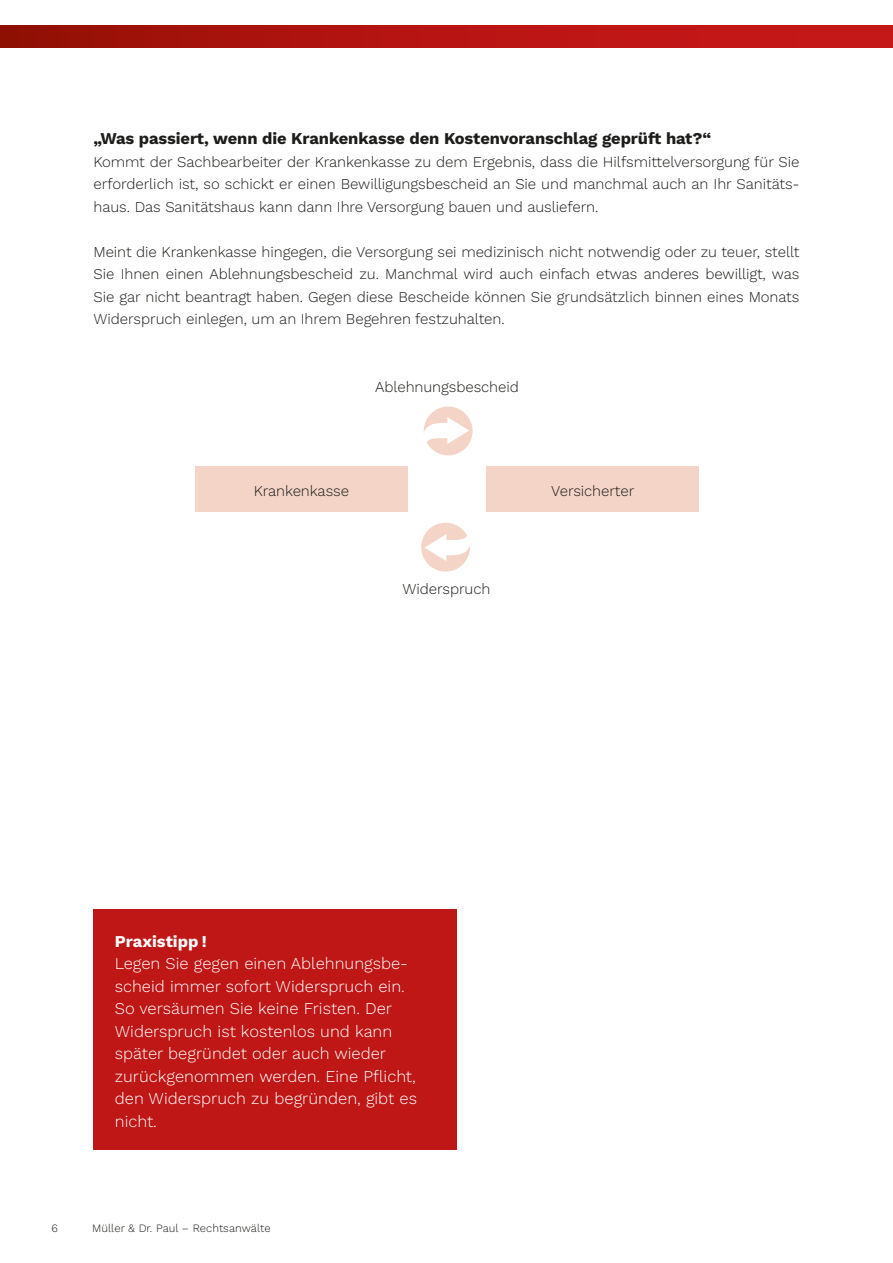
<style>
.page{position:relative;width:893px;height:1263px;background:#fff}
.page>*{position:absolute;margin:0;border:0;box-sizing:border-box;transform-origin:0 0}
.t1{font:300 16.5px/22.5px "Work Sans";color:#fff}
.t2{font:700 16.5px "Work Sans";letter-spacing:-.005em;color:#1d1d1b}
.t3{font:700 16.5px "Work Sans";color:#fff}
.t4{font:300 15px/22.5px "Work Sans";letter-spacing:-.005em;color:#1d1d1b;text-align:justify}
.t5{font:300 11.25px "Work Sans";letter-spacing:.005em;color:#1d1d1b}
</style>
<div class="page">
<div style="left:0;top:26px;width:893px;height:22px;background:linear-gradient(to right,#981007,#cd181b)"></div>
<div style="left:94px;top:909px;width:363px;height:240px;background:#be1716"></div>
<div style="left:195px;top:466px;width:213px;height:46px;background:#f3d4c7"></div>
<div style="left:486px;top:466px;width:213px;height:46px;background:#f3d4c7"></div>
<div style="left:424px;top:407px;width:49px;height:48px;background:#f3d4c7;border-radius:50%"></div>
<svg style="left:423px;top:417px;width:46px;height:35px"></svg>
<div style="left:421px;top:523px;width:49px;height:49px;background:#f3d4c7;border-radius:50%"></div>
<svg style="left:424px;top:526px;width:46px;height:35px"></svg>
<p class="t2" style="left:94px;top:126px;width:619px">„Was passiert, wenn die Krankenkasse den Kostenvoranschlag geprüft hat?“</p>
<p class="t4" style="left:94px;top:150px;width:707px">Kommt der Sachbearbeiter der Krankenkasse zu dem Ergebnis, dass die Hilfsmittelversorgung für Sie erforderlich ist, so schickt er einen Bewilligungsbescheid an Sie und manchmal auch an Ihr Sanitäts&shy;haus. Das Sanitätshaus kann dann Ihre Versorgung bauen und ausliefern.</p>
<p class="t4" style="left:94px;top:240px;width:707px">Meint die Krankenkasse hingegen, die Versorgung sei medizinisch nicht notwendig oder zu teuer, stellt Sie Ihnen einen Ablehnungsbescheid zu. Manchmal wird auch einfach etwas anderes bewilligt, was Sie gar nicht beantragt haben. Gegen diese Bescheide können Sie grundsätzlich binnen eines Monats Widerspruch einlegen, um an Ihrem Begehren festzuhalten.</p>
<p class="t4" style="left:375px;top:375px;width:145px">Ablehnungsbescheid</p>
<p class="t4" style="left:254px;top:479px;width:97px">Krankenkasse</p>
<p class="t4" style="left:551px;top:479px;width:85px">Versicherter</p>
<p class="t4" style="left:402px;top:577px;width:89px">Widerspruch</p>
<p class="t3" style="left:115px;top:928px;width:93px">Praxistipp !</p>
<p class="t1" style="left:115px;top:951px;width:304px">Legen Sie gegen einen Ablehnungsbe&shy;scheid immer sofort Widerspruch ein.<br>So versäumen Sie keine Fristen. Der<br>Widerspruch ist kostenlos und kann später begründet oder auch wieder zurückgenommen werden. Eine Pflicht, den Widerspruch zu begründen, gibt es nicht.</p>
<p class="t5" style="left:52px;top:1219px;width:8px">6</p>
<p class="t5" style="left:92px;top:1219px;width:180px">Müller &amp; Dr. Paul – Rechtsanwälte</p>
</div>
